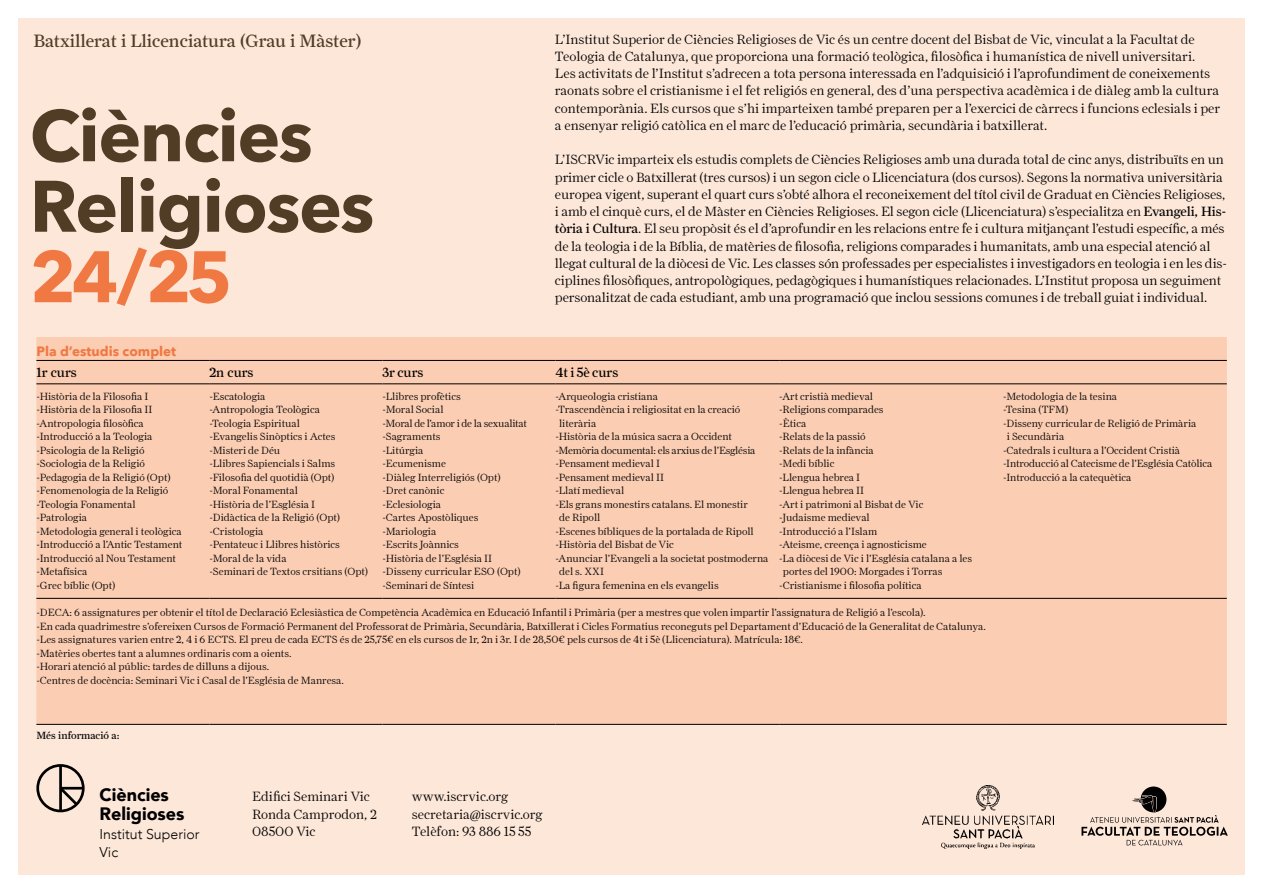
<style>
.page{position:relative;width:1263px;height:893px;background:#fff}
.page>*{position:absolute;margin:0;border:0;box-sizing:border-box;transform-origin:0 0}
.t1{font:700 72px/70.5px "Avenir Next";letter-spacing:-.02em;color:#513c26}
.t2{font:700 72px "Avenir Next";color:#ef7843}
.t3{font:18px "Farnham Display";color:#513c26}
.t4{font:900 18px/18.9px "Avenir";color:#000}
.t5{font:300 14.1px/18px "Avenir";color:#000}
.t6{font:300 13.5px/17.2px "Farnham Display";letter-spacing:-.005em;color:#000}
.t7{font:13.5px "Farnham Display";color:#000}
.t8{font:700 13.5px "Avenir Next";color:#ef7843}
.t9{font:300 10.5px/13.5px "Farnham Display";color:#000}
.t10{font:300 10.5px "Farnham Display";letter-spacing:-.02em;color:#000}
.t11{font:10.5px "Farnham Display";color:#000}
.s1{font-weight:400}
</style>
<div class="page">
<div style="left:18px;top:18px;width:1227px;height:857px;background:#fde7d9"></div>
<div style="left:36px;top:764px;width:49px;height:48px;border:3px solid #000;border-radius:50%"></div>
<hr style="left:59px;top:765px;width:3px;height:46px;background:#000">
<hr style="left:60px;top:787px;width:24px;height:2px;background:#000">
<svg style="left:57px;top:785px;width:24px;height:24px"></svg>
<img style="left:923px;top:785px;width:131px;height:63px">
<div style="left:1140px;top:786px;width:26px;height:26px;background:#000;border-radius:50%"></div>
<svg style="left:1081px;top:795px;width:147px;height:50px"></svg>
<div style="left:36px;top:337px;width:1191px;height:387px;background:#fbcdb3"></div>
<hr style="left:36px;top:360px;width:173px;height:1px;background:#000">
<hr style="left:209px;top:360px;width:173px;height:1px;background:#000">
<hr style="left:382px;top:360px;width:173px;height:1px;background:#000">
<hr style="left:555px;top:360px;width:224px;height:1px;background:#000">
<hr style="left:779px;top:360px;width:224px;height:1px;background:#000">
<hr style="left:1003px;top:360px;width:224px;height:1px;background:#000">
<hr style="left:36px;top:384px;width:173px;height:1px;background:#000">
<hr style="left:209px;top:384px;width:173px;height:1px;background:#000">
<hr style="left:382px;top:384px;width:173px;height:1px;background:#000">
<hr style="left:555px;top:384px;width:224px;height:1px;background:#000">
<hr style="left:779px;top:384px;width:224px;height:1px;background:#000">
<hr style="left:1003px;top:384px;width:224px;height:1px;background:#000">
<hr style="left:36px;top:598px;width:173px;height:1px;background:#000">
<hr style="left:209px;top:598px;width:173px;height:1px;background:#000">
<hr style="left:382px;top:598px;width:173px;height:1px;background:#000">
<hr style="left:555px;top:598px;width:224px;height:1px;background:#000">
<hr style="left:779px;top:598px;width:224px;height:1px;background:#000">
<hr style="left:1003px;top:598px;width:224px;height:1px;background:#000">
<hr style="left:36px;top:724px;width:173px;height:1px;background:#000">
<hr style="left:209px;top:724px;width:173px;height:1px;background:#000">
<hr style="left:382px;top:724px;width:173px;height:1px;background:#000">
<hr style="left:555px;top:724px;width:224px;height:1px;background:#000">
<hr style="left:779px;top:724px;width:224px;height:1px;background:#000">
<hr style="left:1003px;top:724px;width:224px;height:1px;background:#000">
<h2 class="t3" style="left:33px;top:30px;width:329px">Batxillerat i Llicenciatura (Grau i Màster)</h2>
<p class="t6" style="left:555px;top:30px;width:667px">L’Institut Superior de Ciències Religioses de Vic és un centre docent del Bisbat de Vic, vinculat a la Facultat de Teologia de Catalunya, que proporciona una formació teològica, filosòfica i humanística de nivell universitari.<br>Les activitats de l’Institut s’adrecen a tota persona interessada en l’adquisició i l’aprofundiment de coneixements raonats sobre el cristianisme i el fet religiós en general, des d’una perspectiva acadèmica i de diàleg amb la cultura contemporània. Els cursos que s’hi imparteixen també preparen per a l’exercici de càrrecs i funcions eclesials i per a ensenyar religió catòlica en el marc de l’educació primària, secundària i batxillerat.</p>
<p class="t6" style="left:555px;top:151px;width:673px">L’ISCRVic imparteix els estudis complets de Ciències Religioses amb una durada total de cinc anys, distribuïts en un primer cicle o Batxillerat (tres cursos) i un segon cicle o Llicenciatura (dos cursos). Segons la normativa universitària europea vigent, superant el quart curs s’obté alhora el reconeixement del títol civil de Graduat en Ciències Religioses, i amb el cinquè curs, el de Màster en Ciències Religioses. El segon cicle (Llicenciatura) s’especialitza en <span class="s1">Evangeli, His&shy;tòria i Cultura</span>. El seu propòsit és el d’aprofundir en les relacions entre fe i cultura mitjançant l’estudi específic, a més de la teologia i de la Bíblia, de matèries de filosofia, religions comparades i humanitats, amb una especial atenció al llegat cultural de la diòcesi de Vic. Les classes són professades per especialistes i investigadors en teologia i en les dis&shy;ciplines filosòfiques, antropològiques, pedagògiques i humanístiques relacionades. L’Institut proposa un seguiment personalitzat de cada estudiant, amb una programació que inclou sessions comunes i de treball guiat i individual.</p>
<h1 class="t1" style="left:30px;top:100px;width:346px">Ciències<br>Religioses</h1>
<h1 class="t2" style="left:30px;top:215px;width:204px">24/25</h1>
<p class="t8" style="left:36px;top:339px;width:141px">Pla d’estudis complet</p>
<p class="t7" style="left:36px;top:365px;width:42px">1r curs</p>
<p class="t7" style="left:209px;top:365px;width:46px">2n curs</p>
<p class="t7" style="left:382px;top:365px;width:43px">3r curs</p>
<p class="t7" style="left:555px;top:365px;width:64px">4t i 5è curs</p>
<p class="t9" style="left:36px;top:389px;width:147px">-Història de la Filosofia I -Història de la Filosofia II -Antropologia filosòfica -Introducció a la Teologia -Psicologia de la Religió -Sociologia de la Religió -Pedagogia de la Religió (Opt) -Fenomenologia de la Religió -Teologia Fonamental -Patrologia<br>-Metodologia general i teològica -Introducció a l’Antic Testament -Introducció al Nou Testament -Metafísica<br>-Grec bíblic (Opt)</p>
<p class="t9" style="left:209px;top:389px;width:160px">-Escatologia<br>-Antropologia Teològica<br>-Teologia Espiritual<br>-Evangelis Sinòptics i Actes -Misteri de Déu<br>-Llibres Sapiencials i Salms -Filosofia del quotidià (Opt) -Moral Fonamental<br>-Història de l’Església I<br>-Didàctica de la Religió (Opt) -Cristologia<br>-Pentateuc i Llibres històrics -Moral de la vida<br>-Seminari de Textos crsitians (Opt)</p>
<p class="t9" style="left:382px;top:389px;width:146px">-Llibres profètics<br>-Moral Social<br>-Moral de l’amor i de la sexualitat -Sagraments<br>-Litúrgia<br>-Ecumenisme<br>-Diàleg Interreligiós (Opt) -Dret canònic<br>-Eclesiologia<br>-Cartes Apostòliques -Mariologia<br>-Escrits Joànnics<br>-Història de l’Església II -Disseny curricular ESO (Opt) -Seminari de Síntesi</p>
<p class="t9" style="left:555px;top:389px;width:104px">-Arqueologia cristiana</p>
<p class="t9" style="left:555px;top:403px;width:186px">-Trascendència i religiositat en la creació</p>
<p class="t9" style="left:559px;top:416px;width:39px">literària</p>
<p class="t9" style="left:555px;top:430px;width:178px">-Història de la música sacra a Occident</p>
<p class="t10" style="left:555px;top:444px;width:202px">-Memòria documental: els arxius de l’Església</p>
<p class="t9" style="left:555px;top:457px;width:106px">-Pensament medieval I</p>
<p class="t9" style="left:555px;top:470px;width:110px">-Pensament medieval II</p>
<p class="t9" style="left:555px;top:484px;width:70px">-Llatí medieval</p>
<p class="t9" style="left:555px;top:497px;width:194px">-Els grans monestirs catalans. El monestir</p>
<p class="t9" style="left:559px;top:511px;width:43px">de Ripoll</p>
<p class="t9" style="left:555px;top:524px;width:200px">-Escenes bíbliques de la portalada de Ripoll</p>
<p class="t9" style="left:555px;top:538px;width:120px">-Història del Bisbat de Vic</p>
<p class="t9" style="left:555px;top:551px;width:215px">-Anunciar l’Evangeli a la societat postmoderna</p>
<p class="t9" style="left:559px;top:565px;width:46px">del s. XXI</p>
<p class="t9" style="left:555px;top:578px;width:165px">-La figura femenina en els evangelis</p>
<p class="t9" style="left:779px;top:389px;width:95px">-Art cristià medieval</p>
<p class="t9" style="left:779px;top:403px;width:106px">-Religions comparades</p>
<p class="t9" style="left:779px;top:416px;width:29px">-Ètica</p>
<p class="t9" style="left:779px;top:430px;width:88px">-Relats de la passió</p>
<p class="t9" style="left:779px;top:443px;width:96px">-Relats de la infància</p>
<p class="t9" style="left:779px;top:457px;width:57px">-Medi bíblic</p>
<p class="t9" style="left:779px;top:470px;width:83px">-Llengua hebrea I</p>
<p class="t9" style="left:779px;top:484px;width:87px">-Llengua hebrea II</p>
<p class="t9" style="left:779px;top:497px;width:146px">-Art i patrimoni al Bisbat de Vic</p>
<p class="t9" style="left:779px;top:511px;width:92px">-Judaisme medieval</p>
<p class="t9" style="left:779px;top:524px;width:99px">-Introducció a l’Islam</p>
<p class="t9" style="left:779px;top:538px;width:149px">-Ateisme, creença i agnosticisme</p>
<p class="t9" style="left:779px;top:551px;width:194px">-La diòcesi de Vic i l’Església catalana a les</p>
<p class="t9" style="left:783px;top:565px;width:161px">portes del 1900: Morgades i Torras</p>
<p class="t9" style="left:779px;top:578px;width:144px">-Cristianisme i filosofia política</p>
<p class="t9" style="left:36px;top:606px;width:951px">-DECA: 6 assignatures per obtenir el títol de Declaració Eclesiàstica de Competència Acadèmica en Educació Infantil i Primària (per a mestres que volen impartir l’assignatura de Religió a l’escola).<br>-En cada quadrimestre s’ofereixen Cursos de Formació Permanent del Professorat de Primària, Secundària, Batxillerat i Cicles Formatius reconeguts pel Departament d’Educació de la Generalitat de Catalunya. -Les assignatures varien entre 2, 4 i 6 ECTS. El preu de cada ECTS és de 25,75€ en els cursos de 1r, 2n i 3r. I de 28,50€ pels cursos de 4t i 5è (Llicenciatura). Matrícula: 18€.<br>-Matèries obertes tant a alumnes ordinaris com a oients.<br>-Horari atenció al públic: tardes de dilluns a dijous.<br>-Centres de docència: Seminari Vic i Casal de l’Església de Manresa.</p>
<p class="t11" style="left:36px;top:729px;width:85px">Més informació a:</p>
<p class="t9" style="left:1003px;top:389px;width:116px">-Metodologia de la tesina</p>
<p class="t9" style="left:1003px;top:403px;width:67px">-Tesina (TFM)</p>
<p class="t9" style="left:1003px;top:416px;width:195px">-Disseny curricular de Religió de Primària</p>
<p class="t9" style="left:1007px;top:430px;width:59px">i Secundària</p>
<p class="t9" style="left:1003px;top:443px;width:179px">-Catedrals i cultura a l’Occident Cristià</p>
<p class="t9" style="left:1003px;top:457px;width:211px">-Introducció al Catecisme de l’Església Catòlica</p>
<p class="t9" style="left:1003px;top:470px;width:130px">-Introducció a la catequètica</p>
<h2 class="t4" style="left:99px;top:785px;width:87px">Ciències<br>Religioses</h2>
<h3 class="t5" style="left:99px;top:825px;width:102px">Institut Superior<br>Vic</h3>
<p class="t6" style="left:252px;top:788px;width:126px">Edifici Seminari Vic<br>Ronda Camprodon, 2<br>08500 Vic</p>
<p class="t6" style="left:412px;top:788px;width:132px">www.iscrvic.org secretaria@iscrvic.org<br>Telèfon: 93 886 15 55</p>
</div>
